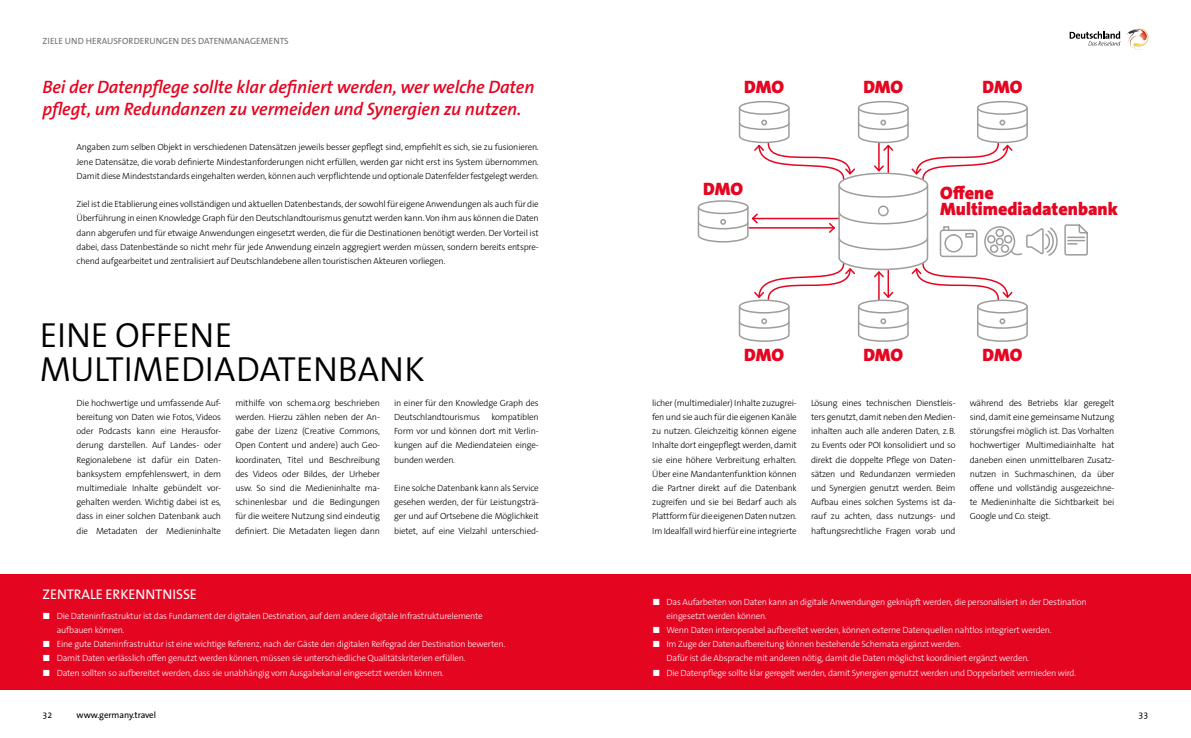
<style>
.page{position:relative;width:1191px;height:738px;background:#fff}
.page>*{position:absolute;margin:0;border:0;box-sizing:border-box;transform-origin:0 0}
.HL_30pt{font:35px/34px "The Sans LP4 Se Lig";letter-spacing:-.005em;color:#000}
.Merke{font:18px/22px "The Sans LP6 Se Bld IT";letter-spacing:-.01em;color:#e40521}
.Grafik_18pt{font:900 18px/16px "The Sans LP9";color:#e40521}
.ZwischenHL_14pt{font:14px "The Sans LP5 Plain";letter-spacing:-.005em;color:#fff}
.Copy_Light_9pt_Block{font:9px/14.2px "The Sans LP3 Lig";letter-spacing:-.02em;color:#000;text-align:justify}
.t1{font:9px/14.2px "The Sans LP3 Lig";letter-spacing:-.02em;color:#fff}
.Rubrik{font:9px "The Sans LP5 Plain";letter-spacing:.005em;color:#706f6f}
.t2{font:9px "The Sans LP5 Plain";letter-spacing:-.01em;color:#000}
</style>
<div class="page">
<div style="left:595px;top:573px;width:596px;height:116px;background:#e40521"></div>
<div style="left:0;top:573px;width:595px;height:116px;background:#e40521"></div>
<div style="left:739px;top:101px;width:50px;height:14px;border:2px solid #9d9d9c;border-radius:50%"></div>
<div style="left:858px;top:101px;width:50px;height:14px;border:2px solid #9d9d9c;border-radius:50%"></div>
<div style="left:977px;top:101px;width:50px;height:14px;border:2px solid #9d9d9c;border-radius:50%"></div>
<svg style="left:697px;top:106px;width:391px;height:236px"></svg>
<img style="left:1126px;top:28px;width:22px;height:22px">
<svg style="left:1069px;top:31px;width:51px;height:15px"></svg>
<p class="Rubrik" style="left:43px;top:35px;width:248px">ZIELE UND HERAUSFORDERUNGEN DES DATENMANAGEMENTS</p>
<p class="Merke" style="left:43px;top:76px;width:493px">Bei der Datenpflege sollte klar definiert werden, wer welche Daten pflegt, um Redundanzen zu vermeiden und Synergien zu nutzen.</p>
<p class="Copy_Light_9pt_Block" style="left:77px;top:140px;width:464px">Angaben zum selben Objekt in verschiedenen Datensätzen jeweils besser gepflegt sind, empfiehlt es sich, sie zu fusionieren.<br>Jene Datensätze, die vorab definierte Mindestanforderungen nicht erfüllen, werden gar nicht erst ins System übernommen.<br>Damit diese Mindeststandards eingehalten werden, können auch verpflichtende und optionale Datenfelder festgelegt werden.</p>
<p class="Copy_Light_9pt_Block" style="left:77px;top:197px;width:464px">Ziel ist die Etablierung eines vollständigen und aktuellen Datenbestands, der sowohl für eigene Anwendungen als auch für die Überführung in einen Knowledge Graph für den Deutschlandtourismus genutzt werden kann. Von ihm aus können die Daten dann abgerufen und für etwaige Anwendungen eingesetzt werden, die für die Destinationen benötigt werden. Der Vorteil ist dabei, dass Datenbestände so nicht mehr für jede Anwendung einzeln aggregiert werden müssen, sondern bereits entspre&shy;chend aufgearbeitet und zentralisiert auf Deutschlandebene allen touristischen Akteuren vorliegen.</p>
<p class="HL_30pt" style="left:40px;top:318px;width:386px">EINE OFFENE<br>MULTIMEDIADATENBANK</p>
<p class="Copy_Light_9pt_Block" style="left:77px;top:395px;width:146px">Die hochwertige und umfassende Auf&shy;bereitung von Daten wie Fotos, Videos oder Podcasts kann eine Herausfor&shy;derung darstellen. Auf Landes- oder Regionalebene ist dafür ein Daten&shy;banksystem empfehlenswert, in dem multimediale Inhalte gebündelt vor&shy;gehalten werden. Wichtig dabei ist es, dass in einer solchen Datenbank auch die Metadaten der Medieninhalte</p>
<p class="Copy_Light_9pt_Block" style="left:235px;top:395px;width:146px">mithilfe von schema.org beschrieben werden. Hierzu zählen neben der An&shy;gabe der Lizenz (Creative Commons, Open Content und andere) auch Geo&shy;koordinaten, Titel und Beschreibung des Videos oder Bildes, der Urheber usw. So sind die Medieninhalte ma&shy;schinenlesbar und die Bedingungen für die weitere Nutzung sind eindeutig definiert. Die Metadaten liegen dann</p>
<p class="Copy_Light_9pt_Block" style="left:394px;top:395px;width:146px">in einer für den Knowledge Graph des<br>Deutschlandtourismus</p>
<p class="Copy_Light_9pt_Block" style="left:394px;top:409px;width:146px;text-indent:97px">kompatiblen Form vor und können dort mit Verlin&shy;kungen auf die Mediendateien einge&shy;bunden werden.</p>
<p class="Copy_Light_9pt_Block" style="left:394px;top:480px;width:146px">Eine solche Datenbank kann als Service gesehen werden, der für Leistungsträ&shy;ger und auf Ortsebene die Möglichkeit bietet, auf eine Vielzahl unterschied-</p>
<p class="ZwischenHL_14pt" style="left:43px;top:584px;width:156px">ZENTRALE ERKENNTNISSE</p>
<p class="t1" style="left:57px;top:608px;width:427px;text-indent:-14px">■ Die Dateninfrastruktur ist das Fundament der digitalen Destination, auf dem andere digitale Infrastrukturelemente aufbauen können.</p>
<p class="t1" style="left:43px;top:636px;width:464px">■ Eine gute Dateninfrastruktur ist eine wichtige Referenz, nach der Gäste den digitalen Reifegrad der Destination bewerten.</p>
<p class="t1" style="left:43px;top:650px;width:424px">■ Damit Daten verlässlich offen genutzt werden können, müssen sie unterschiedliche Qualitätskriterien erfüllen.</p>
<p class="t1" style="left:43px;top:665px;width:403px">■ Daten sollten so aufbereitet werden, dass sie unabhängig vom Ausgabekanal eingesetzt werden können.</p>
<p class="Grafik_18pt" style="left:744px;top:79px;width:41px">DMO</p>
<p class="Grafik_18pt" style="left:863px;top:79px;width:41px">DMO</p>
<p class="Grafik_18pt" style="left:982px;top:79px;width:41px">DMO</p>
<p class="Grafik_18pt" style="left:703px;top:181px;width:41px">DMO</p>
<p class="Grafik_18pt" style="left:940px;top:185px;width:179px">Offene<br>Multimediadatenbank</p>
<p class="Grafik_18pt" style="left:744px;top:346px;width:41px">DMO</p>
<p class="Grafik_18pt" style="left:863px;top:346px;width:41px">DMO</p>
<p class="Grafik_18pt" style="left:982px;top:346px;width:41px">DMO</p>
<p class="Copy_Light_9pt_Block" style="left:652px;top:395px;width:146px">licher (multimedialer) Inhalte zuzugrei&shy;fen und sie auch für die eigenen Kanäle zu nutzen. Gleichzeitig können eigene Inhalte dort eingepflegt werden, damit sie eine höhere Verbreitung erhalten.<br>Über eine Mandantenfunktion können die Partner direkt auf die Datenbank zugreifen und sie bei Bedarf auch als Plattform für die eigenen Daten nutzen.<br>Im Idealfall wird hierfür eine integrierte</p>
<p class="Copy_Light_9pt_Block" style="left:811px;top:395px;width:146px">Lösung eines technischen Dienstleis&shy;ters genutzt, damit neben den Medien&shy;inhalten auch alle anderen Daten, z.B. zu Events oder POI konsolidiert und so direkt die doppelte Pflege von Daten&shy;sätzen und Redundanzen vermieden und Synergien genutzt werden. Beim Aufbau eines solchen Systems ist da&shy;rauf zu achten, dass nutzungs- und haftungsrechtliche Fragen vorab und</p>
<p class="Copy_Light_9pt_Block" style="left:969px;top:395px;width:146px">während des Betriebs klar geregelt sind, damit eine gemeinsame Nutzung störungsfrei möglich ist. Das Vorhalten hochwertiger Multimediainhalte hat daneben einen unmittelbaren Zusatz&shy;nutzen in Suchmaschinen, da über offene und vollständig ausgezeichne&shy;te Medieninhalte die Sichtbarkeit bei Google und Co. steigt.</p>
<p class="t1" style="left:666px;top:594px;width:422px;text-indent:-14px">■ Das Aufarbeiten von Daten kann an digitale Anwendungen geknüpft werden, die personalisiert in der Destination eingesetzt werden können.</p>
<p class="t1" style="left:652px;top:622px;width:401px">■ Wenn Daten interoperabel aufbereitet werden, können externe Datenquellen nahtlos integriert werden.</p>
<p class="t1" style="left:666px;top:636px;width:364px;text-indent:-14px">■ Im Zuge der Datenaufbereitung können bestehende Schemata ergänzt werden.<br>Dafür ist die Absprache mit anderen nötig, damit die Daten möglichst koordiniert ergänzt werden.</p>
<p class="t1" style="left:652px;top:665px;width:425px">■ Die Datenpflege sollte klar geregelt werden, damit Synergien genutzt werden und Doppelarbeit vermieden wird.</p>
<p class="t2" style="left:43px;top:708px;width:11px">32</p>
<p class="t2" style="left:77px;top:708px;width:81px">www.germany.travel</p>
<p class="t2" style="left:1138px;top:708px;width:11px">33</p>
</div>
